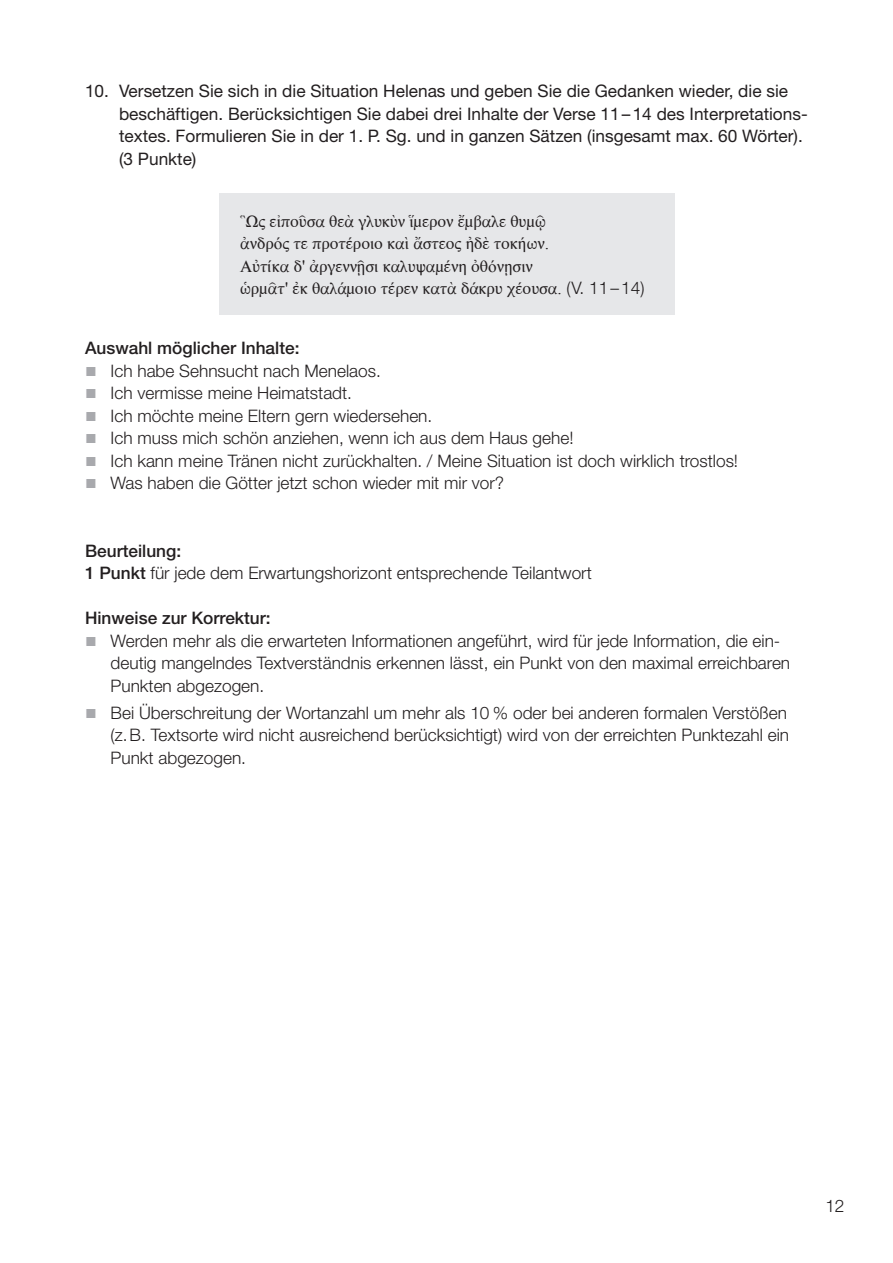
<style>
.page{position:relative;width:893px;height:1263px;background:#fff}
.page>*{position:absolute;margin:0;border:0;box-sizing:border-box;transform-origin:0 0}
.t1{font:300 17.25px/22.5px "Helvetica Neue LT Std";color:#231f20}
.t2{font:17.25px/22.5px "Helvetica Neue LT Std";color:#231f20}
.t3{font:17.25px/22.5px "Aisa Unicode";color:#231f20}
.t4{font:500 17.25px "Helvetica Neue LT Std";color:#231f20}
.s1{font-family:"Helvetica Neue LT Std";font-weight:300}
.s2{font-family:"Arial";font-weight:400;font-size:19.5px;color:#a8a9ad}
.s3{font-weight:500}
</style>
<div class="page">
<div style="left:219px;top:193px;width:455px;height:122px;background:#e6e7e9"></div>
<p class="t2" style="left:119px;top:80px;width:690px;text-indent:-34px">10. Versetzen Sie sich in die Situation Helenas und geben Sie die Gedanken wieder, die sie beschäftigen. Berücksichtigen Sie dabei drei Inhalte der Verse 11–14 des Interpretations&shy;textes. Formulieren Sie in der 1. P. Sg. und in ganzen Sätzen (insgesamt max. 60 Wörter). (3 Punkte)</p>
<p class="t3" style="left:240px;top:211px;width:406px">Ὣς εἰποῦσα θεὰ γλυκὺν ἵμερον ἔμβαλε θυμῷ<br>ἀνδρός τε προτέροιο καὶ ἄστεος ἠδὲ τοκήων.<br>Αὐτίκα δ' ἀργεννῇσι καλυψαμένη ὀθόνῃσιν<br>ὡρμᾶτ' ἐκ θαλάμοιο τέρεν κατὰ δάκρυ χέουσα. <span class="s1">(V. 11–14)</span></p>
<p class="t4" style="left:85px;top:338px;width:216px">Auswahl möglicher Inhalte:</p>
<p class="t1" style="left:85px;top:359px;width:297px"><span class="s2">■</span> Ich habe Sehnsucht nach Menelaos.</p>
<p class="t1" style="left:85px;top:382px;width:269px"><span class="s2">■</span> Ich vermisse meine Heimatstadt.</p>
<p class="t1" style="left:85px;top:404px;width:349px"><span class="s2">■</span> Ich möchte meine Eltern gern wiedersehen.</p>
<p class="t1" style="left:85px;top:427px;width:490px"><span class="s2">■</span> Ich muss mich schön anziehen, wenn ich aus dem Haus gehe!</p>
<p class="t1" style="left:85px;top:449px;width:655px"><span class="s2">■</span> Ich kann meine Tränen nicht zurückhalten. / Meine Situation ist doch wirklich trostlos!</p>
<p class="t1" style="left:85px;top:472px;width:421px"><span class="s2">■</span> Was haben die Götter jetzt schon wieder mit mir vor?</p>
<p class="t1" style="left:85px;top:539px;width:508px"><span class="s3">Beurteilung:<br>1 Punkt</span> für jede dem Erwartungshorizont entsprechende Teilantwort</p>
<p class="t4" style="left:85px;top:608px;width:187px">Hinweise zur Korrektur:</p>
<p class="t1" style="left:111px;top:629px;width:681px;text-indent:-26px"><span class="s2">■</span> Werden mehr als die erwarteten Informationen angeführt, wird für jede Information, die ein&shy;deutig mangelndes Textverständnis erkennen lässt, ein Punkt von den maximal erreichbaren<br>Punkten abgezogen.</p>
<p class="t1" style="left:111px;top:701px;width:680px;text-indent:-26px"><span class="s2">■</span> Bei Überschreitung der Wortanzahl um mehr als 10 % oder bei anderen formalen Verstößen (z.B. Textsorte wird nicht ausreichend berücksichtigt) wird von der erreichten Punktezahl ein<br>Punkt abgezogen.</p>
<p class="t1" style="left:825px;top:1194px;width:21px">12</p>
</div>
